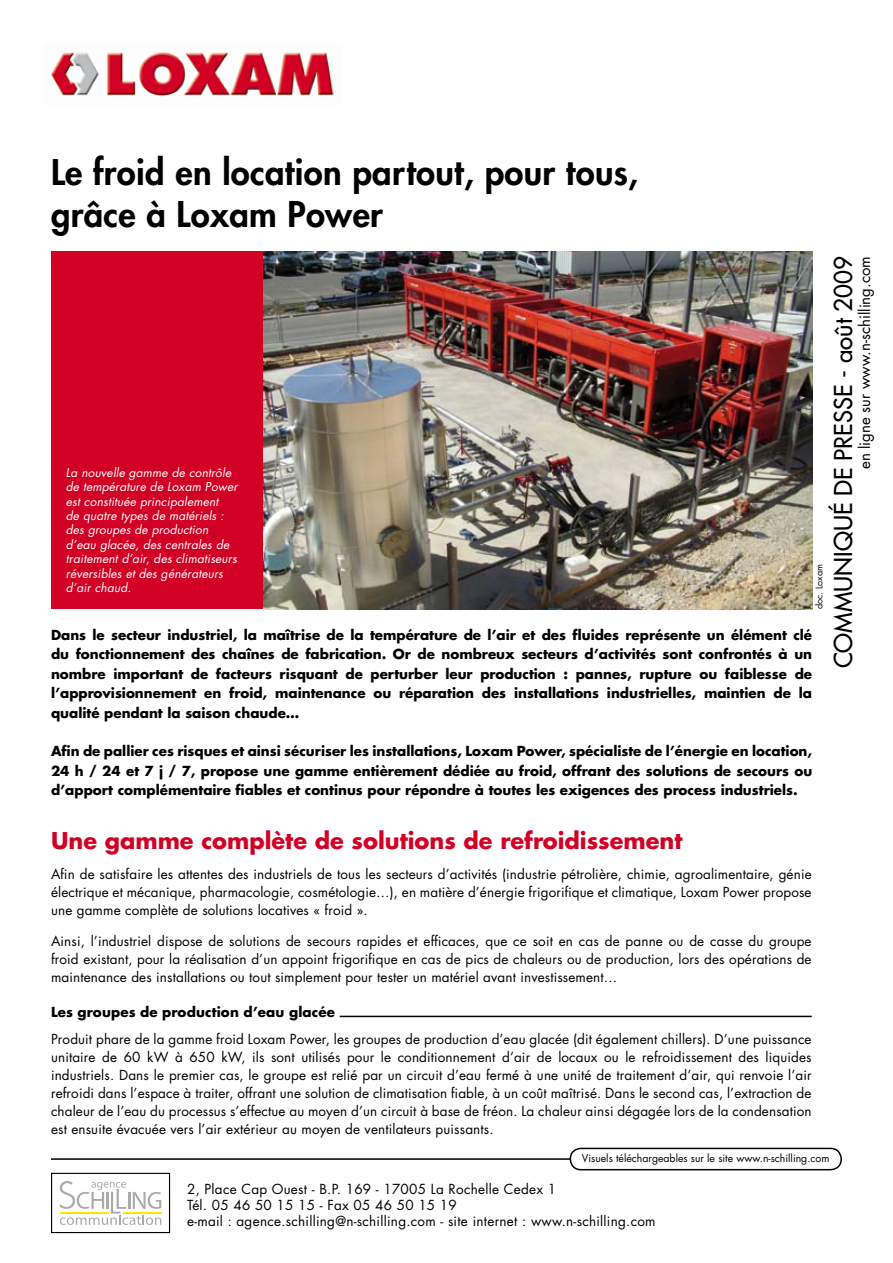
<style>
.page{position:relative;width:893px;height:1263px;background:#fff}
.page>*{position:absolute;margin:0;border:0;box-sizing:border-box;transform-origin:0 0}
.t1{font:800 34.5px/41.4px "Futura Std";letter-spacing:.01em;color:#000}
.t2{font:500 24px "Futura Std";color:#000}
.t3{font:700 22.5px "Futura Std";color:#d10024}
.t4{font:15px "Futura Std";color:#000}
.t5{font:13.5px/18px "Futura Std";letter-spacing:.01em;color:#000;text-align:justify}
.t6{font:700 13.5px/19.4px "Futura Std";color:#000;text-align:justify}
.t7{font:italic 12px/14.4px "Futura Std";letter-spacing:.01em;color:#fff}
.t8{font:10.5px "Futura Std";color:#000}
.t9{font:9px "Futura Std";color:#000}
</style>
<div class="page">
<div style="left:51px;top:252px;width:761px;height:357px;background:#d10024"></div>
<img style="left:51px;top:51px;width:283px;height:46px">
<svg style="left:60px;top:1181px;width:101px;height:44px"></svg>
<div style="left:51px;top:1173px;width:119px;height:60px;border:1px solid #000"></div>
<hr style="left:51px;top:1158px;width:775px;height:2px;background:#000">
<div style="left:570px;top:1148px;width:271px;height:22px;background:#fff;border-radius:11px"></div>
<div style="left:570px;top:1148px;width:272px;height:22px;border:2px solid #000;border-radius:11px"></div>
<img style="left:264px;top:252px;width:548px;height:357px">
<hr style="left:340px;top:1016px;width:472px;height:1px;background:#000">
<h1 class="t1" style="left:51px;top:152px;width:589px">Le froid en location partout, pour tous, grâce à Loxam Power</h1>
<h2 class="t2" style="left:828px;top:668px;width:414px;rotate:-90deg">Communiqué de presse - août 2009</h2>
<p class="t4" style="left:855px;top:469px;width:214px;rotate:-90deg">en ligne sur www.n-schilling.com</p>
<p class="t7" style="left:66px;top:465px;width:173px">La nouvelle gamme de contrôle de température de Loxam Power est constituée principalement<br>de quatre types de matériels : des groupes de production d’eau glacée, des centrales de traitement d’air, des climatiseurs réversibles et des générateurs d’air chaud.</p>
<p class="t9" style="left:813px;top:609px;width:47px;rotate:-90deg">doc. Loxam</p>
<p class="t6" style="left:51px;top:625px;width:763px">Dans le secteur industriel, la maîtrise de la température de l’air et des fluides représente un élément clé du fonctionnement des chaînes de fabrication. Or de nombreux secteurs d’activités sont confrontés à un nombre important de facteurs risquant de perturber leur production : pannes, rupture ou faiblesse de l’approvisionnement en froid, maintenance ou réparation des installations industrielles, maintien de la qualité pendant la saison chaude…</p>
<p class="t6" style="left:51px;top:741px;width:763px">Afin de pallier ces risques et ainsi sécuriser les installations, Loxam Power, spécialiste de l’énergie en location, 24 h / 24 et 7 j / 7, propose une gamme entièrement dédiée au froid, offrant des solutions de secours ou d’apport complémentaire fiables et continus pour répondre à toutes les exigences des process industriels.</p>
<h3 class="t3" style="left:51px;top:825px;width:633px">Une gamme complète de solutions de refroidissement</h3>
<p class="t5" style="left:51px;top:865px;width:762px">Afin de satisfaire les attentes des industriels de tous les secteurs d’activités (industrie pétrolière, chimie, agroalimentaire, génie électrique et mécanique, pharmacologie, cosmétologie…), en matière d’énergie frigorifique et climatique, Loxam Power propose une gamme complète de solutions locatives « froid ».</p>
<p class="t5" style="left:51px;top:932px;width:762px">Ainsi, l’industriel dispose de solutions de secours rapides et efficaces, que ce soit en cas de panne ou de casse du groupe froid existant, pour la réalisation d’un appoint frigorifique en cas de pics de chaleurs ou de production, lors des opérations de maintenance des installations ou tout simplement pour tester un matériel avant investissement…</p>
<p class="t6" style="left:51px;top:1002px;width:286px">Les groupes de production d’eau glacée</p>
<p class="t5" style="left:51px;top:1030px;width:762px">Produit phare de la gamme froid Loxam Power, les groupes de production d’eau glacée (dit également chillers). D’une puissance unitaire de 60 kW à 650 kW, ils sont utilisés pour le conditionnement d’air de locaux ou le refroidissement des liquides industriels. Dans le premier cas, le groupe est relié par un circuit d’eau fermé à une unité de traitement d’air, qui renvoie l’air refroidi dans l’espace à traiter, offrant une solution de climatisation fiable, à un coût maîtrisé. Dans le second cas, l’extraction de chaleur de l’eau du processus s’effectue au moyen d’un circuit à base de fréon. La chaleur ainsi dégagée lors de la condensation est ensuite évacuée vers l’air extérieur au moyen de ventilateurs puissants.</p>
<p class="t8" style="left:582px;top:1152px;width:249px">Visuels téléchargeables sur le site www.n-schilling.com</p>
<p class="t5" style="left:187px;top:1181px;width:470px;line-height:16.2px;text-align:left">2, Place Cap Ouest - B.P. 169 - 17005 La Rochelle Cedex 1<br>Tél. 05 46 50 15 15 - Fax 05 46 50 15 19<br>e-mail : agence.schilling@n-schilling.com - site internet : www.n-schilling.com</p>
</div>
